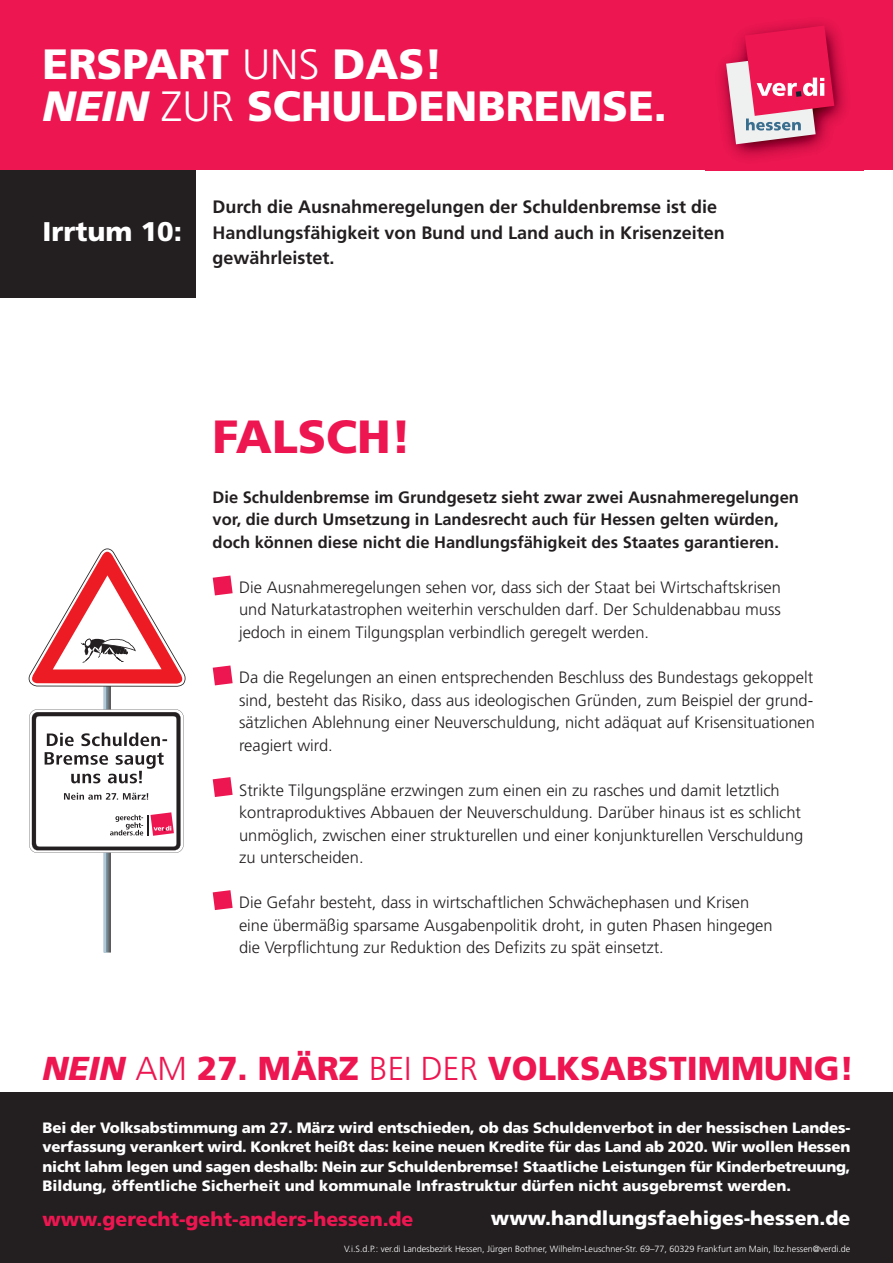
<style>
.page{position:relative;width:893px;height:1263px;background:#fff}
.page>*{position:absolute;margin:0;border:0;box-sizing:border-box;transform-origin:0 0}
.t1{font:900 46.5px "Frutiger";color:#ed1651}
.t2{font:900 42.3px/42.3px "Frutiger";color:#fff}
.t3{font:900 33.15px "Frutiger";color:#ed1651}
.t4{font:900 27px "Frutiger";color:#fff}
.t5{font:900 19.5px "Frutiger";color:#ed1651}
.t6{font:900 19.5px "Frutiger";color:#fff}
.t7{font:700 18px/25.5px "Frutiger CE";color:#231f20}
.t8{font:300 16.5px/22.5px "Frutiger CE";color:#231f20;text-align:justify}
.t9{font:700 16.5px/22.5px "Frutiger CE";color:#231f20}
.t10{font:900 15px/19.5px "Frutiger";color:#fff;text-align:justify}
.t11{font:300 9px "Frutiger CE";color:#fff}
.s1{font-family:"Frutiger CE";font-weight:300}
.s2{font-style:italic}
</style>
<div class="page">
<svg style="left:28px;top:548px;width:158px;height:404px"></svg>
<div style="left:0;top:170px;width:196px;height:128px;background:#231f20"></div>
<div style="left:0;top:0;width:893px;height:170px;background:#ed1651"></div>
<div style="left:0;top:1093px;width:893px;height:170px;background:#231f20"></div>
<svg style="left:213px;top:575px;width:20px;height:20px"></svg>
<svg style="left:213px;top:665px;width:20px;height:20px"></svg>
<svg style="left:213px;top:777px;width:20px;height:20px"></svg>
<img style="left:705px;top:22px;width:159px;height:149px">
<svg style="left:726px;top:26px;width:108px;height:118px"></svg>
<svg style="left:213px;top:890px;width:20px;height:20px"></svg>
<h2 class="t2" style="left:43px;top:46px;width:626px">ERSPART <span class="s1">UNS</span> DAS!<br><span class="s2">NEIN</span> <span class="s1">ZUR</span> SCHULDENBREMSE.</h2>
<h3 class="t4" style="left:43px;top:221px;width:141px">Irrtum 10:</h3>
<p class="t7" style="left:213px;top:195px;width:514px">Durch die Ausnahmeregelungen der Schuldenbremse ist die<br>Handlungsfähigkeit von Bund und Land auch in Krisenzeiten gewährleistet.</p>
<h1 class="t1" style="left:213px;top:418px;width:200px">FALSCH!</h1>
<p class="t9" style="left:213px;top:487px;width:588px">Die Schuldenbremse im Grundgesetz sieht zwar zwei Ausnahmeregelungen vor, die durch Umsetzung in Landesrecht auch für Hessen gelten würden, doch können diese nicht die Handlungsfähigkeit des Staates garantieren.</p>
<p class="t8" style="left:239px;top:577px;width:543px">Die Ausnahmeregelungen sehen vor, dass sich der Staat bei Wirtschaftskrisen und Naturkatastrophen weiterhin verschulden darf. Der Schuldenabbau muss jedoch in einem Tilgungsplan verbindlich geregelt werden.</p>
<p class="t8" style="left:239px;top:667px;width:577px">Da die Regelungen an einen entsprechenden Beschluss des Bundestags gekoppelt sind, besteht das Risiko, dass aus ideologischen Gründen, zum Beispiel der grund&shy;sätzlichen Ablehnung einer Neuverschuldung, nicht adäquat auf Krisensituationen reagiert wird.</p>
<p class="t8" style="left:239px;top:780px;width:566px;text-align:left">Strikte Tilgungspläne erzwingen zum einen ein zu rasches und damit letztlich kontraproduktives Abbauen der Neuverschuldung. Darüber hinaus ist es schlicht unmöglich, zwischen einer strukturellen und einer konjunkturellen Verschuldung zu unterscheiden.</p>
<p class="t8" style="left:239px;top:892px;width:535px;text-align:left">Die Gefahr besteht, dass in wirtschaftlichen Schwächephasen und Krisen eine übermäßig sparsame Ausgabenpolitik droht, in guten Phasen hingegen die Verpflichtung zur Reduktion des Defizits zu spät einsetzt.</p>
<h3 class="t3" style="left:43px;top:1055px;width:813px"><span class="s2">NEIN</span> <span class="s1">AM</span> 27. MÄRZ <span class="s1">BEI DER</span> VOLKSABSTIMMUNG!</h3>
<p class="t10" style="left:43px;top:1119px;width:809px">Bei der Volksabstimmung am 27. März wird entschieden, ob das Schuldenverbot in der hessischen Landes&shy;verfassung verankert wird. Konkret heißt das: keine neuen Kredite für das Land ab 2020. Wir wollen Hessen nicht lahm legen und sagen deshalb: Nein zur Schuldenbremse! Staatliche Leistungen für Kinderbetreuung, Bildung, öffentliche Sicherheit und kommunale Infrastruktur dürfen nicht ausgebremst werden.</p>
<p class="t5" style="left:43px;top:1211px;width:373px">www.gerecht-geht-anders-hessen.de</p>
<p class="t6" style="left:491px;top:1210px;width:361px">www.handlungsfaehiges-hessen.de</p>
<p class="t11" style="left:344px;top:1245px;width:508px">V.i.S.d.P.: ver.di Landesbezirk Hessen, Jürgen Bothner, Wilhelm-Leuschner-Str. 69–77, 60329 Frankfurt am Main, lbz.hessen@verdi.de</p>
</div>
